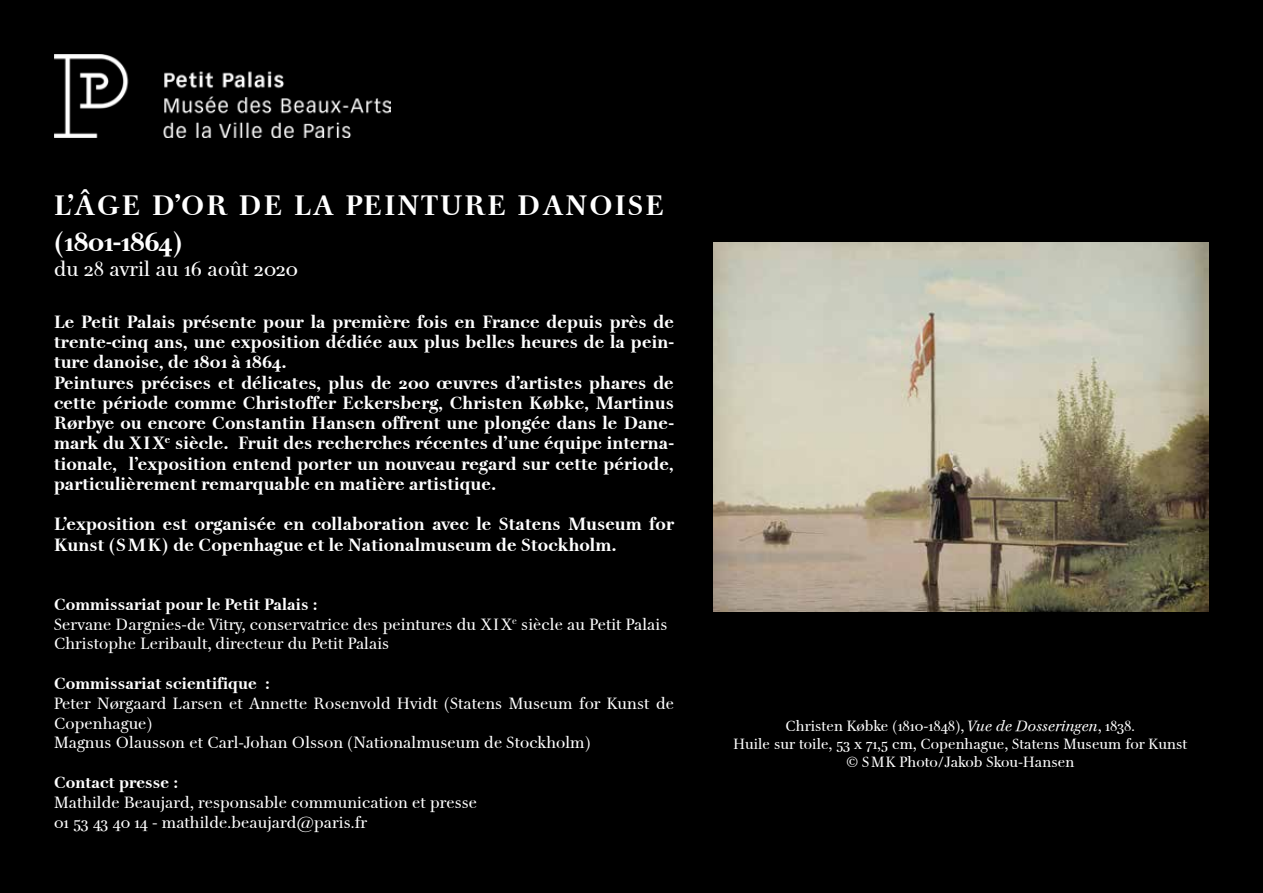
<style>
.page{position:relative;width:1263px;height:893px;background:#000}
.page>*{position:absolute;margin:0;border:0;box-sizing:border-box;transform-origin:0 0}
.t1{font:700 28.5px "Petit Palais";letter-spacing:.075em;color:#fff}
.t2{font:700 27px "Petit Palais";letter-spacing:-.025em;color:#fff}
.t3{font:21px "Petit Palais Normal";color:#fff}
.t4{font:700 18px/20.2px "Petit Palais";color:#fff}
.t5{font:16.5px/19.8px "Petit Palais Normal";color:#fff}
.t6{font:700 16.5px "Petit Palais";color:#fff}
.t7{font:15px/18px "Petit Palais Normal";color:#fff;text-align:center}
.s1{font-family:"Petit Palais";font-style:italic}
</style>
<div class="page">
<img style="left:54px;top:54px;width:337px;height:84px">
<img style="left:713px;top:243px;width:496px;height:369px">
<h1 class="t1" style="left:54px;top:188px;width:612px">L’Âge d’or de la peinture danoise</h1>
<h2 class="t2" style="left:54px;top:225px;width:131px">(1801-1864)</h2>
<p class="t3" style="left:54px;top:257px;width:246px">du 28 avril au 16 août 2020</p>
<p class="t4" style="left:54px;top:311px;width:622px">Le Petit Palais présente pour la première fois en France depuis près de trente-cinq ans, une exposition dédiée aux plus belles heures de la pein&shy;ture danoise, de 1801 à 1864.<br>Peintures précises et délicates, plus de 200 œuvres d’artistes phares de cette période comme Christoffer Eckersberg, Christen Købke, Martinus Rørbye ou encore Constantin Hansen offrent une plongée dans le Dane&shy;mark du XI X<sup>e</sup> siècle. Fruit des recherches récentes d’une équipe interna&shy;tionale, l’exposition entend porter un nouveau regard sur cette période, particulièrement remarquable en matière artistique.</p>
<p class="t4" style="left:54px;top:514px;width:622px">L’exposition est organisée en collaboration avec le Statens Museum for<br>Kunst (S MK) de Copenhague et le Nationalmuseum de Stockholm.</p>
<p class="t6" style="left:54px;top:594px;width:265px">Commissariat pour le Petit Palais :</p>
<p class="t5" style="left:54px;top:614px;width:615px">Servane Dargnies-de Vitry, conservatrice des peintures du XIX<sup>e</sup> siècle au Petit Palais<br>Christophe Leribault, directeur du Petit Palais</p>
<p class="t6" style="left:54px;top:674px;width:217px">Commissariat scientifique :</p>
<p class="t5" style="left:54px;top:693px;width:621px">Peter Nørgaard Larsen et Annette Rosenvold Hvidt (Statens Museum for Kunst de<br>Copenhague)<br>Magnus Olausson et Carl-Johan Olsson (Nationalmuseum de Stockholm)</p>
<p class="t6" style="left:54px;top:773px;width:126px">Contact presse :</p>
<p class="t5" style="left:54px;top:792px;width:425px">Mathilde Beaujard, responsable communication et presse<br>01 53 43 40 14 - mathilde.beaujard@paris.fr</p>
<p class="t7" style="left:733px;top:716px;width:455px">Christen Købke (1810-1848), <span class="s1">Vue de Dosseringen</span>, 1838.<br>Huile sur toile, 53 x 71,5 cm, Copenhague, Statens Museum for Kunst © SMK Photo/Jakob Skou-Hansen</p>
</div>
